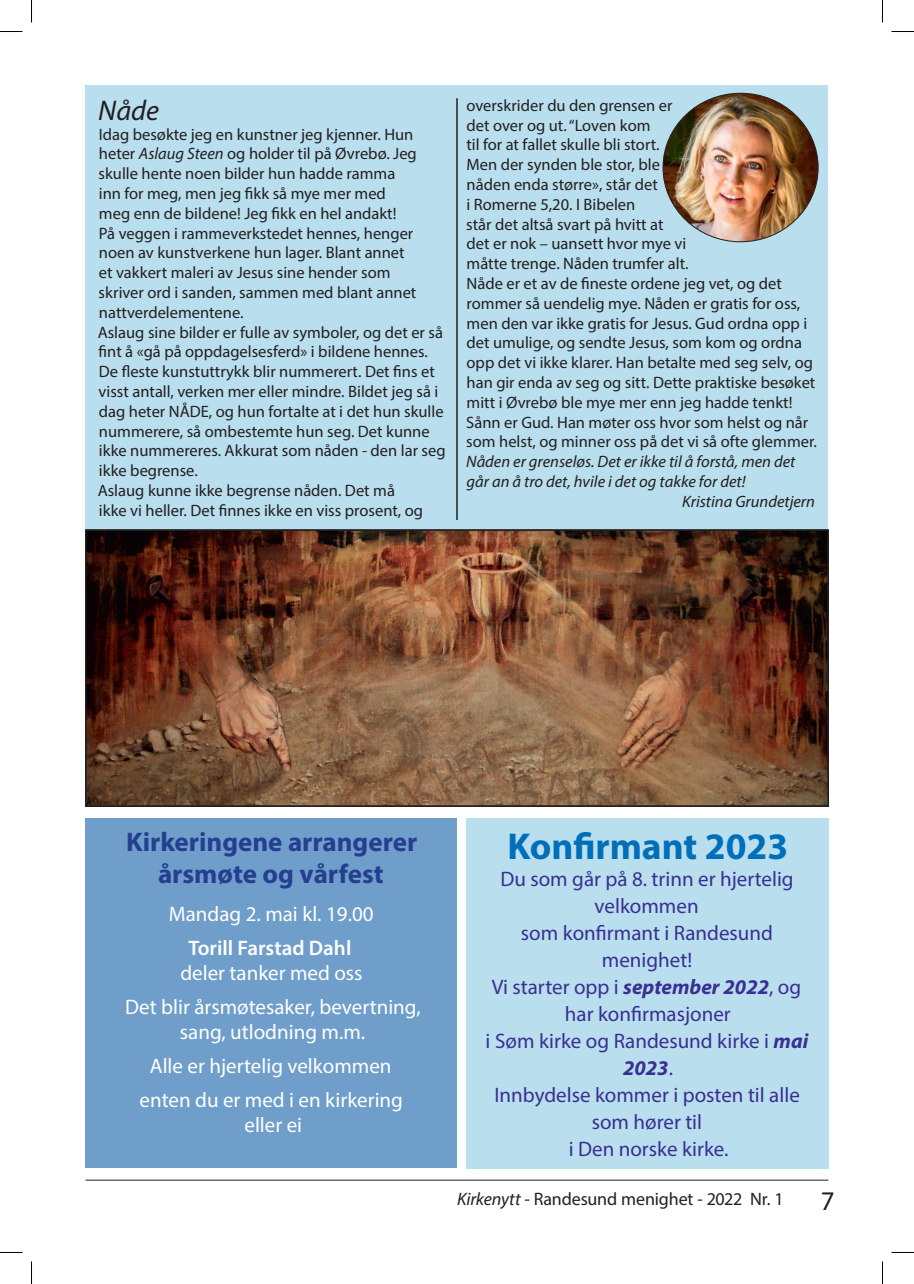
<style>
.page{position:relative;width:914px;height:1284px;background:#fff}
.page>*{position:absolute;margin:0;border:0;box-sizing:border-box;transform-origin:0 0}
.t1{font:700 37.5px "Myriad Pro";color:#006fb9}
.t2{font:italic 28.5px "Myriad Pro";color:#231f20}
.t3{font:700 27px/32.4px "Myriad Pro";color:#253f8e;text-align:center}
.t4{font:27px "Myriad Pro";color:#231f20}
.t5{font:21px/27px "Myriad Pro";color:#3a2f92;text-align:center}
.t6{font:21px/33.8px "Myriad Pro";color:#fff;text-align:center}
.t7{font:600 21px "Myriad Pro";color:#fff}
.t8{font:18px "Myriad Pro";letter-spacing:-.01em;color:#231f20}
.t9{font:16.5px/19.8px "Myriad Pro";color:#231f20}
.t10{font:italic 16.5px "Myriad Pro";color:#231f20}
.s1{font-style:italic}
.s2{font-weight:700;font-style:italic}
</style>
<div class="page">
<hr style="left:86px;top:1179px;width:742px;height:1px;background:#231f20">
<div style="left:86px;top:86px;width:742px;height:451px;background:#b9deed"></div>
<hr style="left:456px;top:98px;width:1px;height:422px;background:#231f20">
<img style="left:664px;top:93px;width:154px;height:149px">
<img style="left:85px;top:529px;width:743px;height:277px">
<div style="left:86px;top:818px;width:371px;height:349px;background:#6f9ecb"></div>
<div style="left:466px;top:818px;width:362px;height:350px;background:#b9deed"></div>
<svg style="left:0;top:31px;width:22px;height:1px"></svg>
<svg style="left:891px;top:31px;width:22px;height:1px"></svg>
<svg style="left:0;top:1252px;width:22px;height:1px"></svg>
<svg style="left:891px;top:1252px;width:22px;height:1px"></svg>
<svg style="left:31px;top:0;width:1px;height:22px"></svg>
<svg style="left:31px;top:1261px;width:1px;height:22px"></svg>
<svg style="left:882px;top:0;width:1px;height:22px"></svg>
<svg style="left:882px;top:1261px;width:1px;height:22px"></svg>
<h2 class="t2" style="left:98px;top:92px;width:62px">Nåde</h2>
<p class="t9" style="left:98px;top:124px;width:349px">Idag besøkte jeg en kunstner jeg kjenner. Hun heter <span class="s1">Aslaug Steen</span> og holder til på Øvrebø. Jeg skulle hente noen bilder hun hadde ramma<br>inn for meg, men jeg fikk så mye mer med<br>meg enn de bildene! Jeg fikk en hel andakt!<br>På veggen i rammeverkstedet hennes, henger noen av kunstverkene hun lager. Blant annet<br>et vakkert maleri av Jesus sine hender som<br>skriver ord i sanden, sammen med blant annet nattverdelementene.<br>Aslaug sine bilder er fulle av symboler, og det er så fint å «gå på oppdagelsesferd» i bildene hennes.<br>De fleste kunstuttrykk blir nummerert. Det fins et visst antall, verken mer eller mindre. Bildet jeg så i dag heter NÅDE, og hun fortalte at i det hun skulle nummerere, så ombestemte hun seg. Det kunne ikke nummereres. Akkurat som nåden - den lar seg ikke begrense.<br>Aslaug kunne ikke begrense nåden. Det må<br>ikke vi heller. Det finnes ikke en viss prosent, og</p>
<p class="t9" style="left:466px;top:95px;width:352px">overskrider du den grensen er<br>det over og ut. “Loven kom<br>til for at fallet skulle bli stort.<br>Men der synden ble stor, ble<br>nåden enda større», står det<br>i Romerne 5,20. I Bibelen<br>står det altså svart på hvitt at<br>det er nok – uansett hvor mye vi<br>måtte trenge. Nåden trumfer alt.<br>Nåde er et av de fineste ordene jeg vet, og det rommer så uendelig mye. Nåden er gratis for oss, men den var ikke gratis for Jesus. Gud ordna opp i det umulige, og sendte Jesus, som kom og ordna opp det vi ikke klarer. Han betalte med seg selv, og han gir enda av seg og sitt. Dette praktiske besøket mitt i Øvrebø ble mye mer enn jeg hadde tenkt!<br>Sånn er Gud. Han møter oss hvor som helst og når som helst, og minner oss på det vi så ofte glemmer.</p>
<p class="t10" style="left:466px;top:451px;width:330px">Nåden er grenseløs. Det er ikke til å forstå, men det</p>
<p class="t10" style="left:466px;top:471px;width:280px">går an å tro det, hvile i det og takke for det!</p>
<p class="t10" style="left:682px;top:491px;width:134px">Kristina Grundetjern</p>
<h3 class="t3" style="left:126px;top:824px;width:292px">Kirkeringene arrangerer årsmøte og vårfest</h3>
<p class="t6" style="left:169px;top:897px;width:206px">Mandag 2. mai kl. 19.00</p>
<p class="t7" style="left:188px;top:934px;width:164px">Torill Farstad Dahl</p>
<p class="t6" style="left:125px;top:956px;width:297px">deler tanker med oss<br>Det blir årsmøtesaker, bevertning,</p>
<p class="t6" style="left:139px;top:1014px;width:265px">sang, utlodning m.m.<br>Alle er hjertelig velkommen enten du er med i en kirkering</p>
<p class="t6" style="left:244px;top:1107px;width:59px">eller ei</p>
<h1 class="t1" style="left:507px;top:821px;width:282px">Konfirmant 2023</h1>
<p class="t5" style="left:485px;top:865px;width:324px">Du som går på 8. trinn er hjertelig velkommen<br>som konfirmant i Randesund menighet!<br>Vi starter opp i <span class="s2">september 2022</span>, og har konfirmasjoner<br>i Søm kirke og Randesund kirke i <span class="s2">mai<br>2023</span>.<br>Innbydelse kommer i posten til alle som hører til<br>i Den norske kirke.</p>
<p class="t8" style="left:457px;top:1188px;width:328px"><span class="s1">Kirkenytt</span> - Randesund menighet - 2022 Nr. 1</p>
<h3 class="t4" style="left:820px;top:1184px;width:15px">7</h3>
</div>
